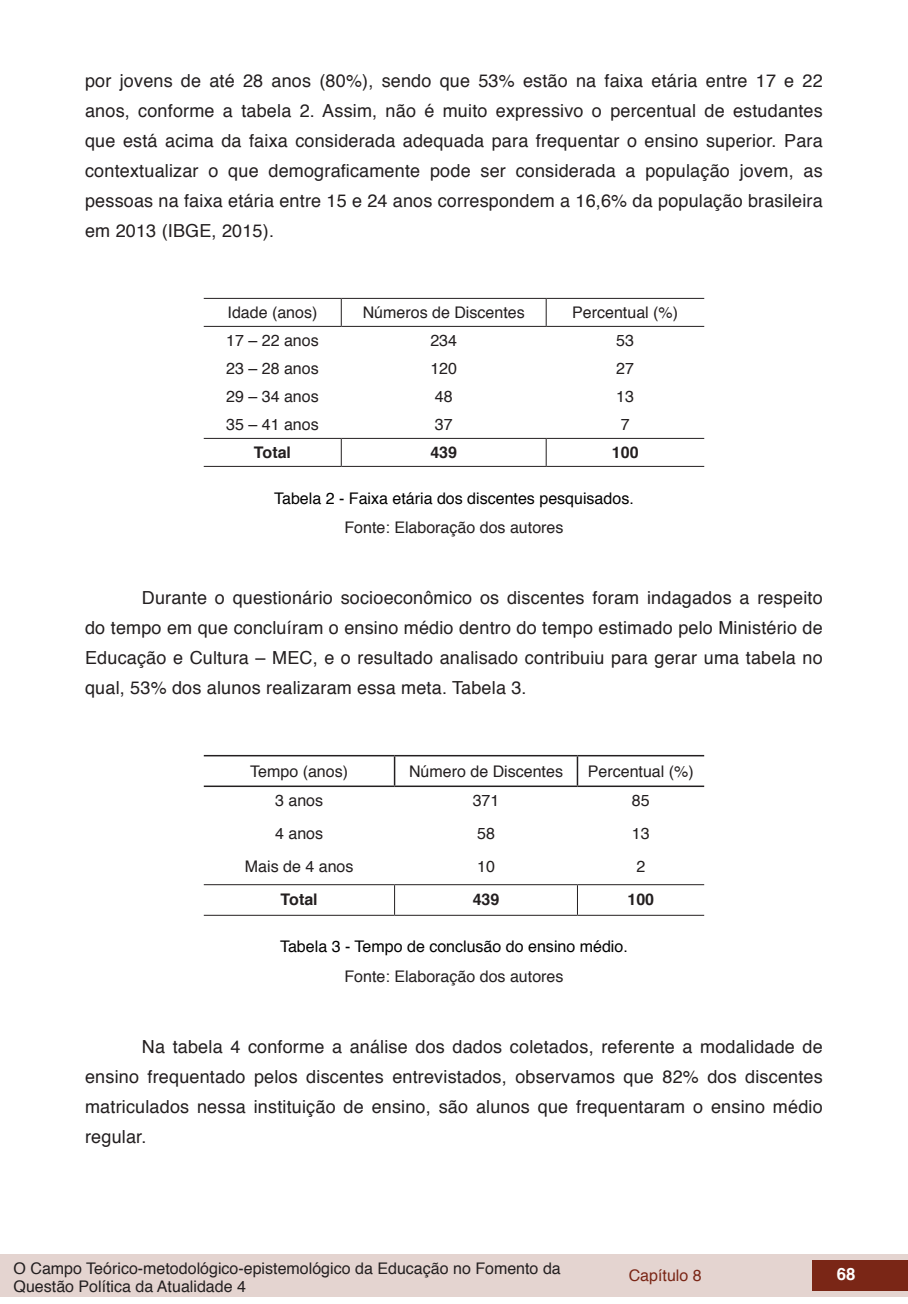
<style>
.page{position:relative;width:908px;height:1304px;background:#fff}
.page>*{position:absolute;margin:0;border:0;box-sizing:border-box;transform-origin:0 0}
.txt{font:18px/30px "Helvetica";letter-spacing:.01em;color:#231f20;text-align:justify}
.t1{font:700 16.8px "Helvetica";color:#fff}
.tab_txt_centro{font:16px "Helvetica";color:#231f20}
.fonte_tab_gra_imag{font:16px/18.2px "Helvetica";color:#231f20}
.info_tab_graf_imag{font:16px "Helvetica";color:#000}
.tab_txt_centro-2{font:700 16px "Helvetica";color:#231f20}
.t2{font:16px "Helvetica";color:#7a2616}
</style>
<div class="page">
<div style="left:0;top:1254px;width:906px;height:43px;background:#e4d4d0"></div>
<div style="left:812px;top:1261px;width:95px;height:30px;background:#7a2616"></div>
<hr style="left:204px;top:298px;width:137px;height:1px;background:#231f20">
<hr style="left:341px;top:298px;width:205px;height:1px;background:#231f20">
<svg style="left:340px;top:299px;width:1px;height:27px"></svg>
<hr style="left:546px;top:298px;width:158px;height:1px;background:#231f20">
<svg style="left:545px;top:299px;width:1px;height:27px"></svg>
<hr style="left:204px;top:326px;width:137px;height:1px;background:#231f20">
<hr style="left:341px;top:326px;width:205px;height:1px;background:#231f20">
<hr style="left:546px;top:326px;width:158px;height:1px;background:#231f20">
<hr style="left:204px;top:438px;width:137px;height:1px;background:#231f20">
<hr style="left:341px;top:438px;width:205px;height:1px;background:#231f20">
<svg style="left:340px;top:439px;width:1px;height:27px"></svg>
<hr style="left:546px;top:438px;width:158px;height:1px;background:#231f20">
<svg style="left:545px;top:439px;width:1px;height:27px"></svg>
<hr style="left:204px;top:466px;width:137px;height:1px;background:#231f20">
<hr style="left:341px;top:466px;width:205px;height:1px;background:#231f20">
<hr style="left:546px;top:466px;width:158px;height:1px;background:#231f20">
<hr style="left:204px;top:884px;width:190px;height:1px;background:#231f20">
<hr style="left:394px;top:884px;width:183px;height:1px;background:#231f20">
<hr style="left:577px;top:884px;width:126px;height:1px;background:#231f20">
<hr style="left:204px;top:915px;width:190px;height:1px;background:#231f20">
<hr style="left:394px;top:915px;width:183px;height:1px;background:#231f20">
<hr style="left:577px;top:915px;width:126px;height:1px;background:#231f20">
<hr style="left:394px;top:885px;width:1px;height:30px;background:#231f20">
<hr style="left:576px;top:885px;width:1px;height:30px;background:#231f20">
<hr style="left:204px;top:755px;width:190px;height:1px;background:#231f20">
<hr style="left:394px;top:755px;width:183px;height:1px;background:#231f20">
<hr style="left:393px;top:756px;width:2px;height:30px;background:#231f20">
<hr style="left:577px;top:755px;width:126px;height:1px;background:#231f20">
<hr style="left:576px;top:756px;width:2px;height:30px;background:#231f20">
<hr style="left:204px;top:786px;width:190px;height:1px;background:#231f20">
<hr style="left:394px;top:786px;width:183px;height:1px;background:#231f20">
<hr style="left:577px;top:786px;width:126px;height:1px;background:#231f20">
<p class="txt" style="left:85px;top:66px;width:738px">por jovens de até 28 anos (80%), sendo que 53% estão na faixa etária entre 17 e 22 anos, conforme a tabela 2. Assim, não é muito expressivo o percentual de estudantes que está acima da faixa considerada adequada para frequentar o ensino superior. Para contextualizar o que demograficamente pode ser considerada a população jovem, as pessoas na faixa etária entre 15 e 24 anos correspondem a 16,6% da população brasileira em 2013 (IBGE, 2015).</p>
<p class="tab_txt_centro" style="left:227px;top:300px;width:91px">Idade (anos)</p>
<p class="tab_txt_centro" style="left:362px;top:300px;width:163px">Números de Discentes</p>
<p class="tab_txt_centro" style="left:572px;top:300px;width:107px">Percentual (%)</p>
<p class="tab_txt_centro" style="left:226px;top:328px;width:94px">17 – 22 anos</p>
<p class="tab_txt_centro" style="left:430px;top:328px;width:28px">234</p>
<p class="tab_txt_centro" style="left:616px;top:328px;width:19px">53</p>
<p class="tab_txt_centro" style="left:226px;top:356px;width:94px">23 – 28 anos</p>
<p class="tab_txt_centro" style="left:430px;top:356px;width:28px">120</p>
<p class="tab_txt_centro" style="left:616px;top:356px;width:19px">27</p>
<p class="tab_txt_centro" style="left:226px;top:384px;width:94px">29 – 34 anos</p>
<p class="tab_txt_centro" style="left:434px;top:384px;width:19px">48</p>
<p class="tab_txt_centro" style="left:616px;top:384px;width:19px">13</p>
<p class="tab_txt_centro" style="left:226px;top:412px;width:94px">35 – 41 anos</p>
<p class="tab_txt_centro" style="left:434px;top:412px;width:19px">37</p>
<p class="tab_txt_centro" style="left:620px;top:412px;width:10px">7</p>
<p class="tab_txt_centro-2" style="left:254px;top:440px;width:39px">Total</p>
<p class="tab_txt_centro-2" style="left:430px;top:440px;width:28px">439</p>
<p class="tab_txt_centro-2" style="left:611px;top:440px;width:28px">100</p>
<p class="info_tab_graf_imag" style="left:274px;top:486px;width:361px">Tabela 2 - Faixa etária dos discentes pesquisados.</p>
<p class="fonte_tab_gra_imag" style="left:344px;top:519px;width:220px">Fonte: Elaboração dos autores</p>
<p class="txt" style="left:85px;top:583px;width:738px;text-indent:57px">Durante o questionário socioeconômico os discentes foram indagados a respeito do tempo em que concluíram o ensino médio dentro do tempo estimado pelo Ministério de Educação e Cultura – MEC, e o resultado analisado contribuiu para gerar uma tabela no qual, 53% dos alunos realizaram essa meta. Tabela 3.</p>
<p class="tab_txt_centro" style="left:250px;top:759px;width:99px">Tempo (anos)</p>
<p class="tab_txt_centro" style="left:409px;top:759px;width:155px">Número de Discentes</p>
<p class="tab_txt_centro" style="left:587px;top:759px;width:107px">Percentual (%)</p>
<p class="tab_txt_centro" style="left:275px;top:788px;width:50px">3 anos</p>
<p class="tab_txt_centro" style="left:472px;top:788px;width:28px">371</p>
<p class="tab_txt_centro" style="left:631px;top:788px;width:19px">85</p>
<p class="tab_txt_centro" style="left:275px;top:821px;width:50px">4 anos</p>
<p class="tab_txt_centro" style="left:477px;top:821px;width:19px">58</p>
<p class="tab_txt_centro" style="left:631px;top:821px;width:19px">13</p>
<p class="tab_txt_centro" style="left:245px;top:854px;width:110px">Mais de 4 anos</p>
<p class="tab_txt_centro" style="left:477px;top:854px;width:19px">10</p>
<p class="tab_txt_centro" style="left:636px;top:854px;width:10px">2</p>
<p class="tab_txt_centro-2" style="left:280px;top:886px;width:39px">Total</p>
<p class="tab_txt_centro-2" style="left:472px;top:886px;width:28px">439</p>
<p class="tab_txt_centro-2" style="left:627px;top:886px;width:28px">100</p>
<p class="info_tab_graf_imag" style="left:280px;top:934px;width:349px">Tabela 3 - Tempo de conclusão do ensino médio.</p>
<p class="fonte_tab_gra_imag" style="left:344px;top:968px;width:220px">Fonte: Elaboração dos autores</p>
<p class="txt" style="left:85px;top:1032px;width:738px;text-indent:57px">Na tabela 4 conforme a análise dos dados coletados, referente a modalidade de ensino frequentado pelos discentes entrevistados, observamos que 82% dos discentes matriculados nessa instituição de ensino, são alunos que frequentaram o ensino médio regular.</p>
<p class="fonte_tab_gra_imag" style="left:14px;top:1260px;width:548px">O Campo Teórico-metodológico-epistemológico da Educação no Fomento da<br>Questão Política da Atualidade 4</p>
<p class="t2" style="left:628px;top:1263px;width:74px">Capítulo 8</p>
<p class="t1" style="left:836px;top:1261px;width:20px">68</p>
</div>
